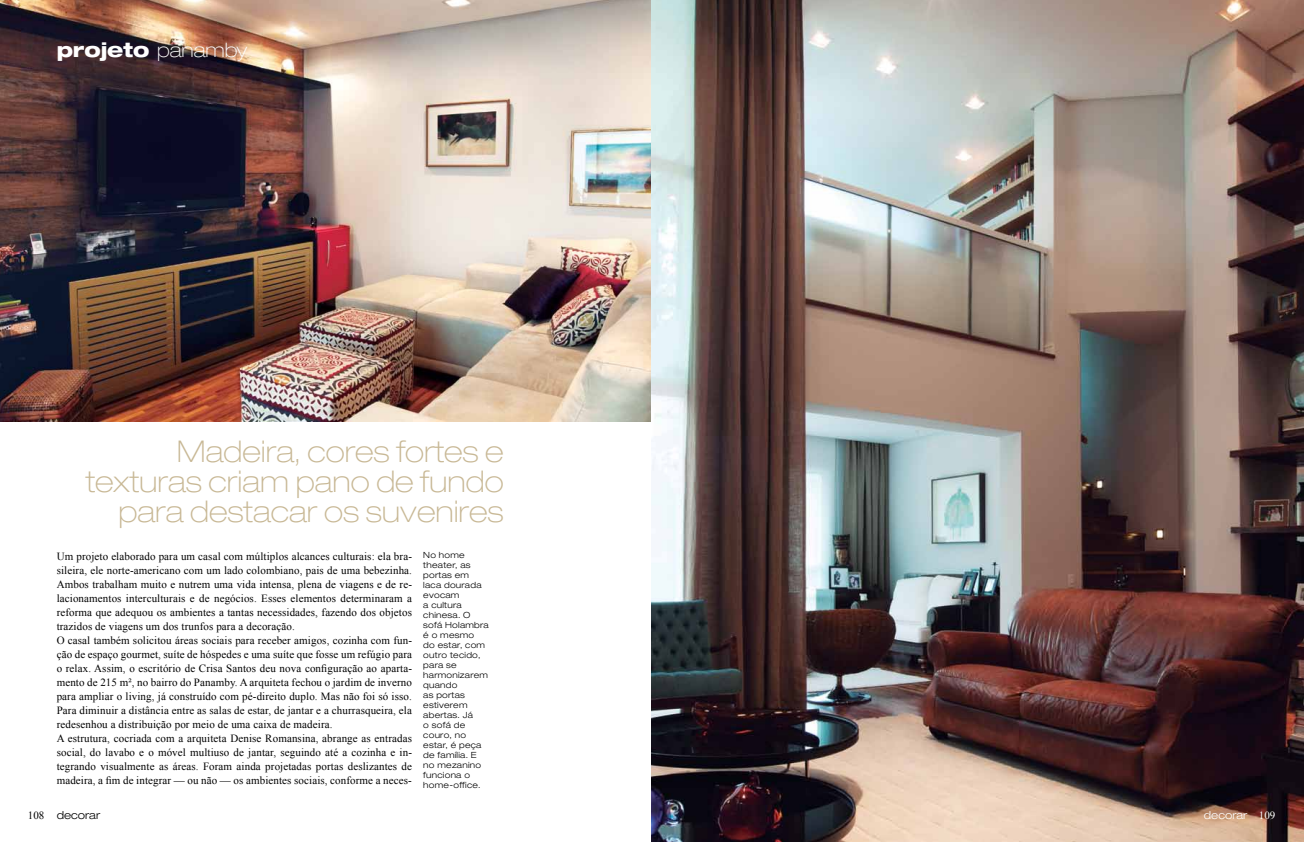
<style>
.page{position:relative;width:1304px;height:842px;background:#fff}
.page>*{position:absolute;margin:0;border:0;box-sizing:border-box;transform-origin:0 0}
.t1{font:100 expanded 30px/30px "Helvetica Neue LT Std";color:#c8b895;text-align:right}
.t2{font:800 expanded 20px "Helvetica Neue LT Std";letter-spacing:-.005em;color:#fff}
.t3{font:11px/14px "Times New Roman";letter-spacing:.01em;color:#000}
.t4{font:300 expanded 11px "Helvetica Neue LT Std";color:#000}
.t5{font:300 expanded 11px "Helvetica Neue LT Std";color:#fff}
.t6{font:300 expanded 8.5px/10px "Helvetica Neue LT Std";letter-spacing:.03em;color:#000}
.s1{font-weight:100}
.s2{font-family:"Times New Roman";font-weight:400;font-stretch:normal}
</style>
<div class="page">
<img style="left:0;top:0;width:652px;height:421px">
<img style="left:652px;top:0;width:652px;height:842px">
<h2 class="t2" style="left:57px;top:37px;width:192px">projeto <span class="s1">panamby</span></h2>
<h1 class="t1" style="left:86px;top:436px;width:419px">Madeira, cores fortes e texturas criam pano de fundo para destacar os suvenires</h1>
<p class="t6" style="left:423px;top:550px;width:67px">No home theater, as portas em laca dourada evocam<br>a cultura chinesa. O sofá Holambra é o mesmo<br>do estar, com outro tecido, para se harmonizarem quando<br>as portas estiverem abertas. Já<br>o sofá de couro, no estar, é peça de família. E no mezanino funciona o home-office.</p>
<p class="t3" style="left:57px;top:549px;width:357px">Um projeto elaborado para um casal com múltiplos alcances culturais: ela bra&shy;sileira, ele norte-americano com um lado colombiano, pais de uma bebezinha.<br>Ambos trabalham muito e nutrem uma vida intensa, plena de viagens e de re&shy;lacionamentos interculturais e de negócios. Esses elementos determinaram a reforma que adequou os ambientes a tantas necessidades, fazendo dos objetos trazidos de viagens um dos trunfos para a decoração.<br>O casal também solicitou áreas sociais para receber amigos, cozinha com fun&shy;ção de espaço gourmet, suíte de hóspedes e uma suíte que fosse um refúgio para o relax. Assim, o escritório de Crisa Santos deu nova configuração ao aparta&shy;mento de 215 m², no bairro do Panamby. A arquiteta fechou o jardim de inverno para ampliar o living, já construído com pé-direito duplo. Mas não foi só isso.<br>Para diminuir a distância entre as salas de estar, de jantar e a churrasqueira, ela redesenhou a distribuição por meio de uma caixa de madeira.<br>A estrutura, cocriada com a arquiteta Denise Romansina, abrange as entradas social, do lavabo e o móvel multiuso de jantar, seguindo até a cozinha e in&shy;tegrando visualmente as áreas. Foram ainda projetadas portas deslizantes de madeira, a fim de integrar — ou não — os ambientes sociais, conforme a neces-</p>
<p class="t4" style="left:28px;top:809px;width:74px"><span class="s2">108</span> decorar</p>
<p class="t5" style="left:1204px;top:809px;width:73px">decorar <span class="s2">109</span></p>
</div>
